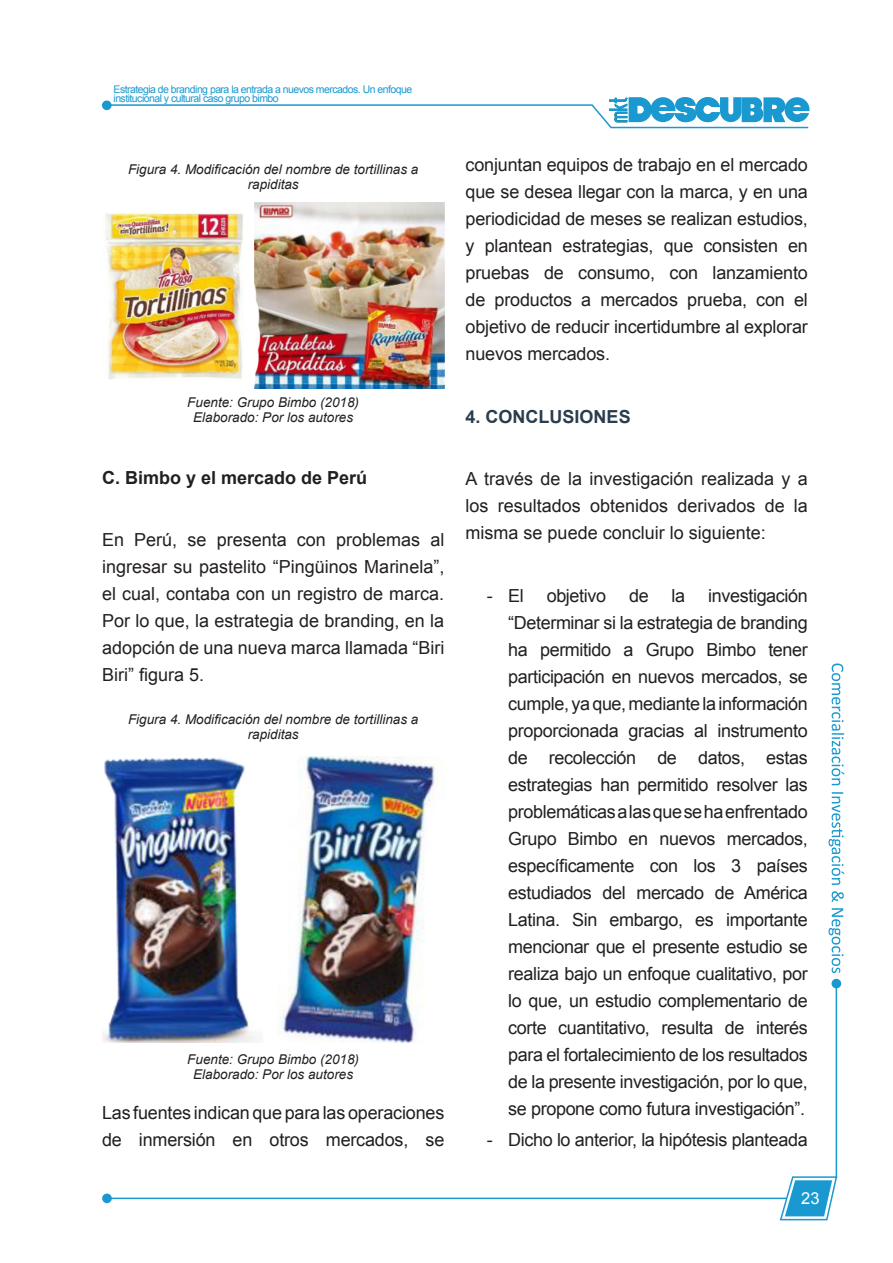
<style>
.page{position:relative;width:893px;height:1263px;background:#fff}
.page>*{position:absolute;margin:0;border:0;box-sizing:border-box;transform-origin:0 0}
.t1{font:18px/27px "Arial";letter-spacing:-.01em;color:#231f20;text-align:justify}
.t2{font:700 18px "Arial";color:#231f20}
.t3{font:700 18px "Arial";color:#2a3d4e}
.t4{font:16.5px "Arial";color:#fff}
.t5{font:italic 13.5px/15px "Arial";color:#231f20;text-align:center}
.t6{font:10.5px/9px "Arial";letter-spacing:-.05em;color:#1999d0}
</style>
<div class="page">
<hr style="left:105px;top:1197px;width:682px;height:2px;background:#1999d0">
<hr style="left:836px;top:983px;width:1px;height:195px;background:#1999d0">
<svg style="left:779px;top:1175px;width:59px;height:46px"></svg>
<div style="left:102px;top:1193px;width:10px;height:10px;background:#1999d0;border-radius:50%"></div>
<div style="left:831px;top:979px;width:10px;height:9px;background:#1999d0;border-radius:50%"></div>
<svg style="left:828px;top:663px;width:16px;height:310px"></svg>
<svg style="left:106px;top:97px;width:704px;height:32px"></svg>
<div style="left:102px;top:100px;width:10px;height:10px;background:#1999d0;border-radius:50%"></div>
<img style="left:102px;top:756px;width:340px;height:286px">
<img style="left:104px;top:202px;width:340px;height:187px">
<p class="t6" style="left:114px;top:85px;width:300px">Estrategia de branding para la entrada a nuevos mercados. Un enfoque institucional y cultural caso grupo bimbo</p>
<p class="t5" style="left:128px;top:161px;width:292px">Figura 4. Modificación del nombre de tortillinas a rapiditas</p>
<p class="t5" style="left:187px;top:395px;width:173px">Fuente: Grupo Bimbo (2018)</p>
<p class="t5" style="left:193px;top:410px;width:161px">Elaborado: Por los autores</p>
<p class="t2" style="left:102px;top:465px;width:267px">C. Bimbo y el mercado de Perú</p>
<p class="t1" style="left:102px;top:527px;width:344px">En Perú, se presenta con problemas al ingresar su pastelito “Pingüinos Marinela”, el cual, contaba con un registro de marca.<br>Por lo que, la estrategia de branding, en la adopción de una nueva marca llamada “Biri Biri” figura 5.</p>
<p class="t5" style="left:128px;top:712px;width:292px">Figura 4. Modificación del nombre de tortillinas a rapiditas</p>
<p class="t5" style="left:187px;top:1052px;width:173px">Fuente: Grupo Bimbo (2018)</p>
<p class="t5" style="left:193px;top:1067px;width:161px">Elaborado: Por los autores</p>
<p class="t1" style="left:102px;top:1099px;width:344px">Las fuentes indican que para las operaciones de inmersión en otros mercados, se</p>
<p class="t1" style="left:466px;top:152px;width:344px">conjuntan equipos de trabajo en el mercado que se desea llegar con la marca, y en una periodicidad de meses se realizan estudios, y plantean estrategias, que consisten en pruebas de consumo, con lanzamiento de productos a mercados prueba, con el objetivo de reducir incertidumbre al explorar nuevos mercados.</p>
<p class="t3" style="left:466px;top:404px;width:167px">4. CONCLUSIONES</p>
<p class="t1" style="left:466px;top:466px;width:344px">A través de la investigación realizada y a los resultados obtenidos derivados de la misma se puede concluir lo siguiente:</p>
<p class="t1" style="left:508px;top:582px;width:301px;text-indent:200px">investigación “Determinar si la estrategia de branding ha permitido a Grupo Bimbo tener participación en nuevos mercados, se cumple, ya que, mediante la información proporcionada gracias al instrumento de recolección de datos, estas estrategias han permitido resolver las problemáticas a las que se ha enfrentado Grupo Bimbo en nuevos mercados, específicamente con los 3 países estudiados del mercado de América Latina. Sin embargo, es importante mencionar que el presente estudio se realiza bajo un enfoque cualitativo, por lo que, un estudio complementario de corte cuantitativo, resulta de interés para el fortalecimiento de los resultados de la presente investigación, por lo que, se propone como futura investigación”.</p>
<p class="t1" style="left:487px;top:1126px;width:322px">- Dicho lo anterior, la hipótesis planteada</p>
<p class="t1" style="left:487px;top:582px;width:38px">- El</p>
<p class="t1" style="left:547px;top:582px;width:61px">objetivo</p>
<p class="t1" style="left:629px;top:582px;width:21px">de</p>
<p class="t1" style="left:672px;top:582px;width:15px">la</p>
<p class="t4" style="left:801px;top:1187px;width:20px">23</p>
</div>
